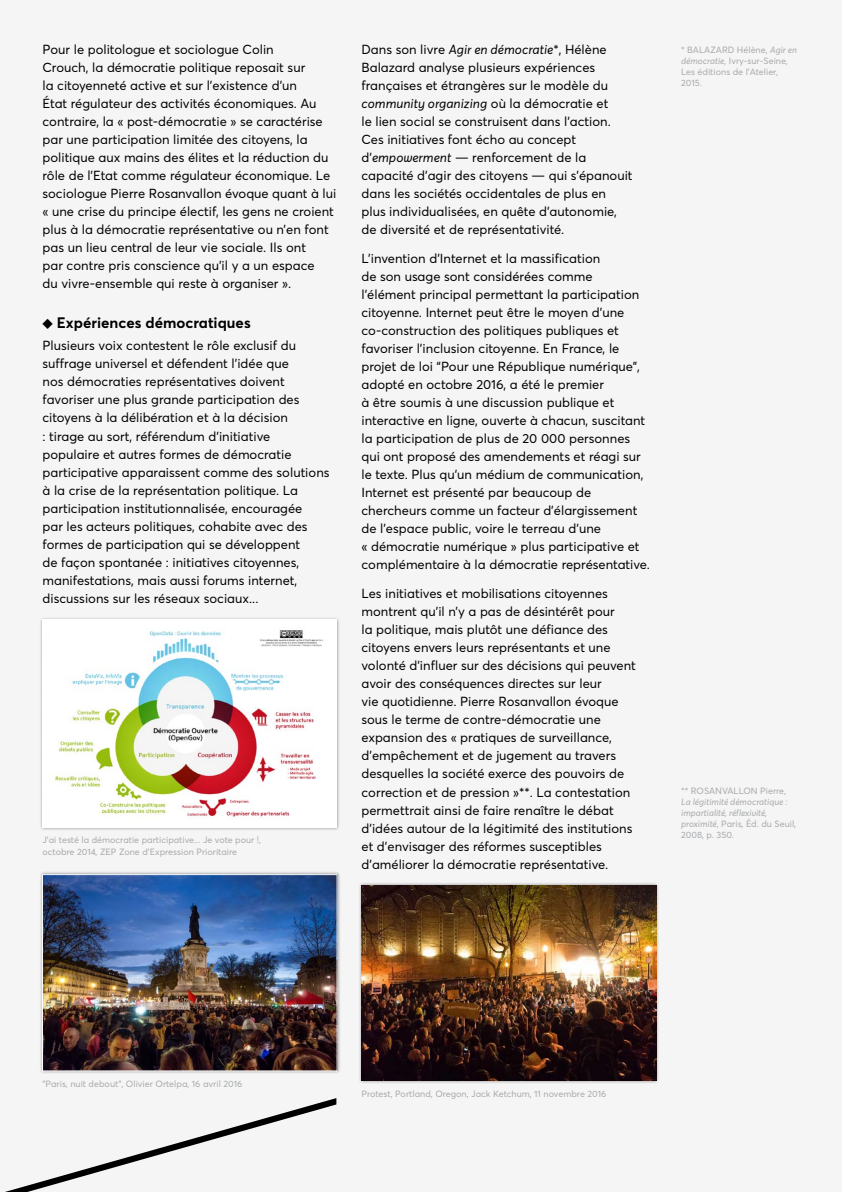
<style>
.page{position:relative;width:842px;height:1192px;background:#f5f5f5}
.page>*{position:absolute;margin:0;border:0;box-sizing:border-box;transform-origin:0 0}
.t1{font:700 15px "Averta";color:#000}
.t2{font:13px/18px "Averta";color:#000}
.t3{font:9px/11px "Averta";color:#a7a9ac}
.t4{font:italic 9px/11px "Averta";color:#a7a9ac}
.s1{font-style:italic}
.s2{font-style:normal}
</style>
<div class="page">
<div style="left:358px;top:882px;width:301px;height:202px;background:#000;opacity:.4"></div>
<img style="left:361px;top:886px;width:295px;height:195px">
<div style="left:39px;top:871px;width:302px;height:203px;background:#000;opacity:.4"></div>
<img style="left:44px;top:876px;width:291px;height:193px">
<div style="left:42px;top:874px;width:295px;height:197px;border:1px solid #fff"></div>
<svg style="left:5px;top:1098px;width:331px;height:94px"></svg>
<div style="left:39px;top:617px;width:301px;height:214px;background:#000;opacity:.4"></div>
<img style="left:43px;top:620px;width:294px;height:208px">
<p class="t2" style="left:43px;top:40px;width:295px">Pour le politologue et sociologue Colin<br>Crouch, la démocratie politique reposait sur<br>la citoyenneté active et sur l’existence d’un<br>État régulateur des activités économiques. Au contraire, la « post-démocratie » se caractérise par une participation limitée des citoyens, la politique aux mains des élites et la réduction du rôle de l’Etat comme régulateur économique. Le sociologue Pierre Rosanvallon évoque quant à lui « une crise du principe électif, les gens ne croient plus à la démocratie représentative ou n’en font pas un lieu central de leur vie sociale. Ils ont<br>par contre pris conscience qu’il y a un espace<br>du vivre-ensemble qui reste à organiser ».</p>
<p class="t1" style="left:43px;top:313px;width:210px">◆ Expériences démocratiques</p>
<p class="t2" style="left:43px;top:337px;width:289px">Plusieurs voix contestent le rôle exclusif du suffrage universel et défendent l’idée que<br>nos démocraties représentatives doivent favoriser une plus grande participation des citoyens à la délibération et à la décision<br>: tirage au sort, référendum d’initiative populaire et autres formes de démocratie participative apparaissent comme des solutions à la crise de la représentation politique. La participation institutionnalisée, encouragée<br>par les acteurs politiques, cohabite avec des formes de participation qui se développent<br>de façon spontanée : initiatives citoyennes, manifestations, mais aussi forums internet, discussions sur les réseaux sociaux...</p>
<p class="t3" style="left:43px;top:834px;width:220px;line-height:11.4px">J'ai testé la démocratie participative... Je vote pour !, octobre 2014, ZEP Zone d'Expression Prioritaire</p>
<p class="t2" style="left:361px;top:40px;width:273px">Dans son livre <span class="s1">Agir en démocratie</span>*, Hélène Balazard analyse plusieurs expériences françaises et étrangères sur le modèle du <span class="s1">community organizing</span> où la démocratie et<br>le lien social se construisent dans l’action.<br>Ces initiatives font écho au concept d’<span class="s1">empowerment</span> — renforcement de la capacité d’agir des citoyens — qui s’épanouit dans les sociétés occidentales de plus en plus individualisées, en quête d’autonomie, de diversité et de représentativité.</p>
<p class="t2" style="left:361px;top:249px;width:290px">L’invention d’Internet et la massification<br>de son usage sont considérées comme l’élément principal permettant la participation citoyenne. Internet peut être le moyen d’une co-construction des politiques publiques et favoriser l’inclusion citoyenne. En France, le projet de loi “Pour une République numérique”, adopté en octobre 2016, a été le premier<br>à être soumis à une discussion publique et interactive en ligne, ouverte à chacun, suscitant la participation de plus de 20 000 personnes qui ont proposé des amendements et réagi sur le texte. Plus qu’un médium de communication, Internet est présenté par beaucoup de chercheurs comme un facteur d’élargissement de l’espace public, voire le terreau d’une<br>« démocratie numérique » plus participative et complémentaire à la démocratie représentative.</p>
<p class="t2" style="left:361px;top:585px;width:276px">Les initiatives et mobilisations citoyennes montrent qu’il n’y a pas de désintérêt pour<br>la politique, mais plutôt une défiance des citoyens envers leurs représentants et une volonté d’influer sur des décisions qui peuvent avoir des conséquences directes sur leur<br>vie quotidienne. Pierre Rosanvallon évoque sous le terme de contre-démocratie une expansion des « pratiques de surveillance, d’empêchement et de jugement au travers desquelles la société exerce des pouvoirs de correction et de pression »**. La contestation permettrait ainsi de faire renaître le débat d’idées autour de la légitimité des institutions et d’envisager des réformes susceptibles d’améliorer la démocratie représentative.</p>
<p class="t3" style="left:681px;top:44px;width:117px">* BALAZARD Hélène, <span class="s1">Agir en démocratie,</span> Ivry-sur-Seine,<br>Les éditions de l'Atelier,<br>2015.</p>
<p class="t3" style="left:681px;top:785px;width:106px">** ROSANVALLON Pierre,</p>
<p class="t4" style="left:681px;top:796px;width:117px">La légitimité démocratique : impartialité, réflexivité, proximité<span class="s2">, Paris, Éd. du Seuil,<br>2008, p. 350.</span></p>
<p class="t3" style="left:43px;top:1078px;width:201px">"Paris, nuit debout", Olivier Ortelpa, 16 avril 2016</p>
<p class="t3" style="left:361px;top:1088px;width:246px">Protest, Portland, Oregon, Jack Ketchum, 11 novembre 2016</p>
</div>
